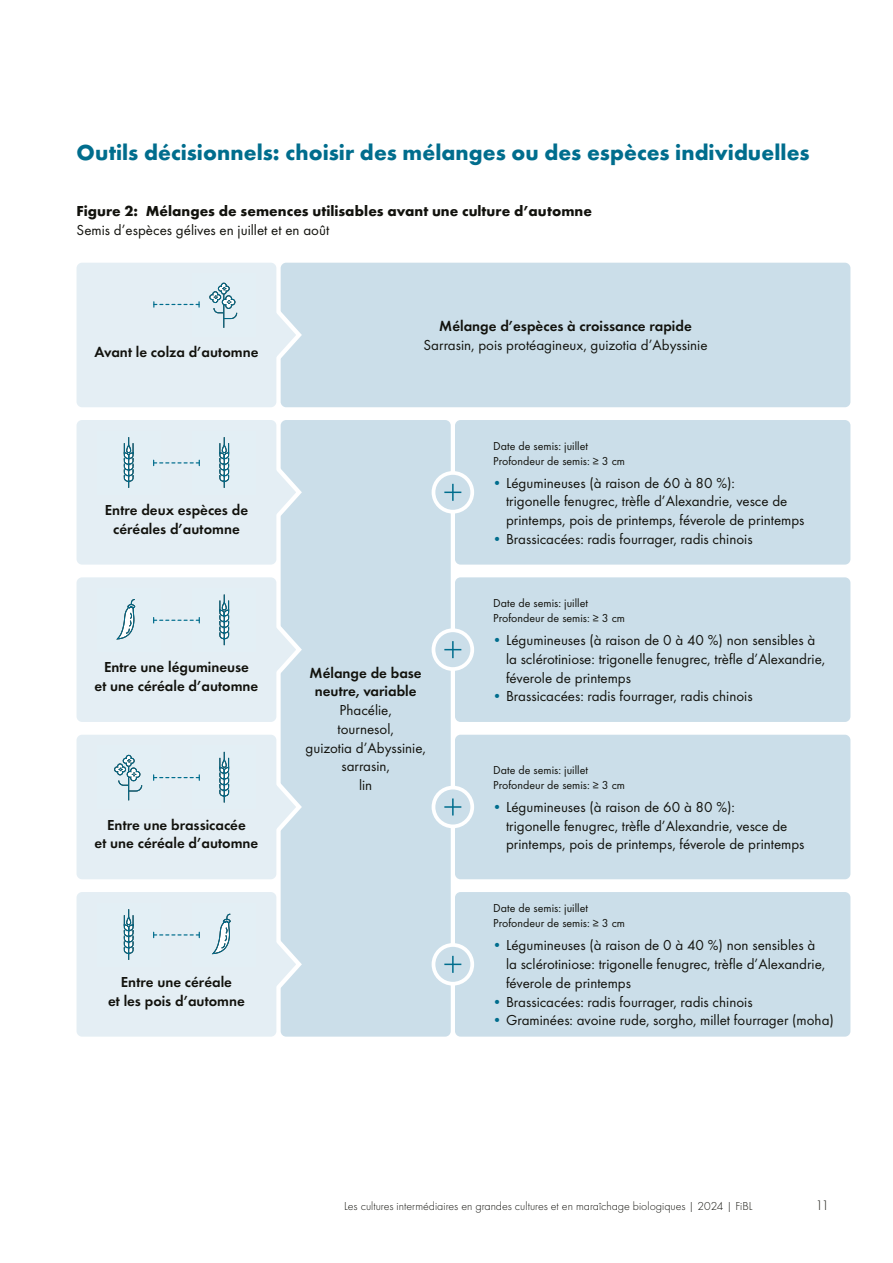
<style>
.page{position:relative;width:893px;height:1263px;background:#fff}
.page>*{position:absolute;margin:0;border:0;box-sizing:border-box;transform-origin:0 0}
.t1{font:700 22.5px "Function Pro";color:#006d8d}
.t2{font:15px/18.8px "Function Pro";color:#12120d}
.t3{font:600 15px/18.8px "Function Pro";color:#12120d;text-align:center}
.t4{font:700 15px "Function Pro";letter-spacing:.005em;color:#12120d}
.t5{font:300 14.25px "Function Pro";color:#12120d}
.t6{font:12px/15px "Function Pro";color:#12120d}
.t7{font:300 12px "Function Pro";color:#12120d}
.s1{color:#006d8d}
</style>
<div class="page">
<div style="left:281px;top:420px;width:170px;height:617px;background:#cbdee9;border-radius:6px"></div>
<div style="left:281px;top:263px;width:569px;height:144px;background:#cbdee9;border-radius:6px"></div>
<svg style="left:276px;top:287px;width:26px;height:96px"></svg>
<svg style="left:276px;top:444px;width:26px;height:96px"></svg>
<svg style="left:276px;top:602px;width:26px;height:96px"></svg>
<svg style="left:276px;top:759px;width:26px;height:96px"></svg>
<svg style="left:276px;top:916px;width:26px;height:96px"></svg>
<div style="left:455px;top:420px;width:395px;height:145px;background:#cbdee9;border-radius:6px"></div>
<div style="left:455px;top:577px;width:395px;height:145px;background:#cbdee9;border-radius:6px"></div>
<div style="left:455px;top:735px;width:395px;height:144px;background:#cbdee9;border-radius:6px"></div>
<div style="left:455px;top:892px;width:395px;height:145px;background:#cbdee9;border-radius:6px"></div>
<div style="left:77px;top:420px;width:199px;height:145px;background:#e4eef4;border-radius:6px"></div>
<hr style="left:224px;top:456px;width:1px;height:32px;background:#006d8d">
<svg style="left:219px;top:437px;width:10px;height:46px"></svg>
<hr style="left:128px;top:456px;width:1px;height:32px;background:#006d8d">
<svg style="left:124px;top:437px;width:10px;height:46px"></svg>
<svg style="left:153px;top:460px;width:47px;height:6px"></svg>
<div style="left:77px;top:577px;width:199px;height:145px;background:#e4eef4;border-radius:6px"></div>
<hr style="left:224px;top:613px;width:1px;height:32px;background:#006d8d">
<svg style="left:219px;top:594px;width:10px;height:46px"></svg>
<svg style="left:117px;top:599px;width:19px;height:41px"></svg>
<svg style="left:153px;top:617px;width:47px;height:6px"></svg>
<div style="left:77px;top:735px;width:199px;height:144px;background:#e4eef4;border-radius:6px"></div>
<hr style="left:224px;top:771px;width:1px;height:31px;background:#006d8d">
<svg style="left:219px;top:752px;width:10px;height:45px"></svg>
<svg style="left:114px;top:754px;width:28px;height:46px"></svg>
<svg style="left:153px;top:775px;width:47px;height:5px"></svg>
<div style="left:77px;top:263px;width:199px;height:144px;background:#e4eef4;border-radius:6px"></div>
<svg style="left:209px;top:282px;width:28px;height:46px"></svg>
<svg style="left:153px;top:302px;width:47px;height:5px"></svg>
<div style="left:77px;top:892px;width:199px;height:145px;background:#e4eef4;border-radius:6px"></div>
<svg style="left:212px;top:913px;width:19px;height:42px"></svg>
<hr style="left:128px;top:928px;width:1px;height:32px;background:#006d8d">
<svg style="left:124px;top:909px;width:10px;height:46px"></svg>
<svg style="left:153px;top:932px;width:47px;height:6px"></svg>
<div style="left:433px;top:473px;width:39px;height:39px;background:#cbdee9;border-radius:50%"></div>
<div style="left:432px;top:471px;width:42px;height:43px;border:4px solid #fff;border-radius:50%"></div>
<svg style="left:444px;top:484px;width:17px;height:17px"></svg>
<div style="left:433px;top:630px;width:39px;height:39px;background:#cbdee9;border-radius:50%"></div>
<div style="left:432px;top:628px;width:42px;height:43px;border:4px solid #fff;border-radius:50%"></div>
<svg style="left:444px;top:641px;width:17px;height:17px"></svg>
<div style="left:433px;top:788px;width:39px;height:38px;background:#cbdee9;border-radius:50%"></div>
<div style="left:432px;top:786px;width:42px;height:42px;border:4px solid #fff;border-radius:50%"></div>
<svg style="left:444px;top:798px;width:17px;height:17px"></svg>
<div style="left:433px;top:945px;width:39px;height:39px;background:#cbdee9;border-radius:50%"></div>
<div style="left:432px;top:943px;width:42px;height:42px;border:4px solid #fff;border-radius:50%"></div>
<svg style="left:444px;top:956px;width:17px;height:17px"></svg>
<h1 class="t1" style="left:77px;top:138px;width:735px">Outils décisionnels: choisir des mélanges ou des espèces individuelles</h1>
<p class="t4" style="left:77px;top:202px;width:517px">Figure 2: Mélanges de semences utilisables avant une culture d’automne</p>
<p class="t2" style="left:77px;top:220px;width:254px">Semis d’espèces gélives en juillet et en août</p>
<p class="t3" style="left:94px;top:343px;width:165px">Avant le colza d’automne</p>
<p class="t3" style="left:105px;top:500px;width:145px">Entre deux espèces de céréales d’automne</p>
<p class="t3" style="left:95px;top:658px;width:165px">Entre une légumineuse<br>et une céréale d’automne</p>
<p class="t3" style="left:95px;top:815px;width:165px">Entre une brassicacée<br>et une céréale d’automne</p>
<p class="t3" style="left:108px;top:972px;width:138px">Entre une céréale<br>et les pois d’automne</p>
<p class="t3" style="left:439px;top:317px;width:254px">Mélange d’espèces à croissance rapide</p>
<p class="t2" style="left:423px;top:336px;width:286px">Sarrasin, pois protéagineux, guizotia d’Abyssinie</p>
<p class="t3" style="left:310px;top:663px;width:114px">Mélange de base neutre, variable</p>
<p class="t2" style="left:305px;top:701px;width:122px;text-align:center">Phacélie,<br>tournesol,<br>guizotia d’Abyssinie, sarrasin,<br>lin</p>
<p class="t6" style="left:493px;top:438px;width:133px">Date de semis: juillet<br>Profondeur de semis: ≥ 3 cm</p>
<p class="t2" style="left:506px;top:473px;width:300px;text-indent:-14px"><span class="s1">•</span> Légumineuses (à raison de 60 à 80 %):<br>trigonelle fenugrec, trèfle d’Alexandrie, vesce de printemps, pois de printemps, féverole de printemps</p>
<p class="t2" style="left:492px;top:530px;width:262px"><span class="s1">•</span> Brassicacées: radis fourrager, radis chinois</p>
<p class="t6" style="left:493px;top:595px;width:133px">Date de semis: juillet<br>Profondeur de semis: ≥ 3 cm</p>
<p class="t2" style="left:506px;top:631px;width:321px;text-indent:-14px"><span class="s1">•</span> Légumineuses (à raison de 0 à 40 %) non sensibles à la sclérotiniose: trigonelle fenugrec, trèfle d’Alexandrie, féverole de printemps</p>
<p class="t2" style="left:492px;top:687px;width:262px"><span class="s1">•</span> Brassicacées: radis fourrager, radis chinois</p>
<p class="t6" style="left:493px;top:762px;width:133px">Date de semis: juillet<br>Profondeur de semis: ≥ 3 cm</p>
<p class="t2" style="left:506px;top:797px;width:300px;text-indent:-14px"><span class="s1">•</span> Légumineuses (à raison de 60 à 80 %):<br>trigonelle fenugrec, trèfle d’Alexandrie, vesce de printemps, pois de printemps, féverole de printemps</p>
<p class="t6" style="left:493px;top:901px;width:133px">Date de semis: juillet<br>Profondeur de semis: ≥ 3 cm</p>
<p class="t2" style="left:506px;top:936px;width:321px;text-indent:-14px"><span class="s1">•</span> Légumineuses (à raison de 0 à 40 %) non sensibles à la sclérotiniose: trigonelle fenugrec, trèfle d’Alexandrie, féverole de printemps</p>
<p class="t2" style="left:492px;top:992px;width:262px"><span class="s1">•</span> Brassicacées: radis fourrager, radis chinois</p>
<p class="t2" style="left:492px;top:1011px;width:343px"><span class="s1">•</span> Graminées: avoine rude, sorgho, millet fourrager (moha)</p>
<p class="t7" style="left:344px;top:1199px;width:410px">Les cultures intermédiaires en grandes cultures et en maraîchage biologiques | 2024 | FiBL</p>
<p class="t5" style="left:816px;top:1197px;width:15px">11</p>
</div>
